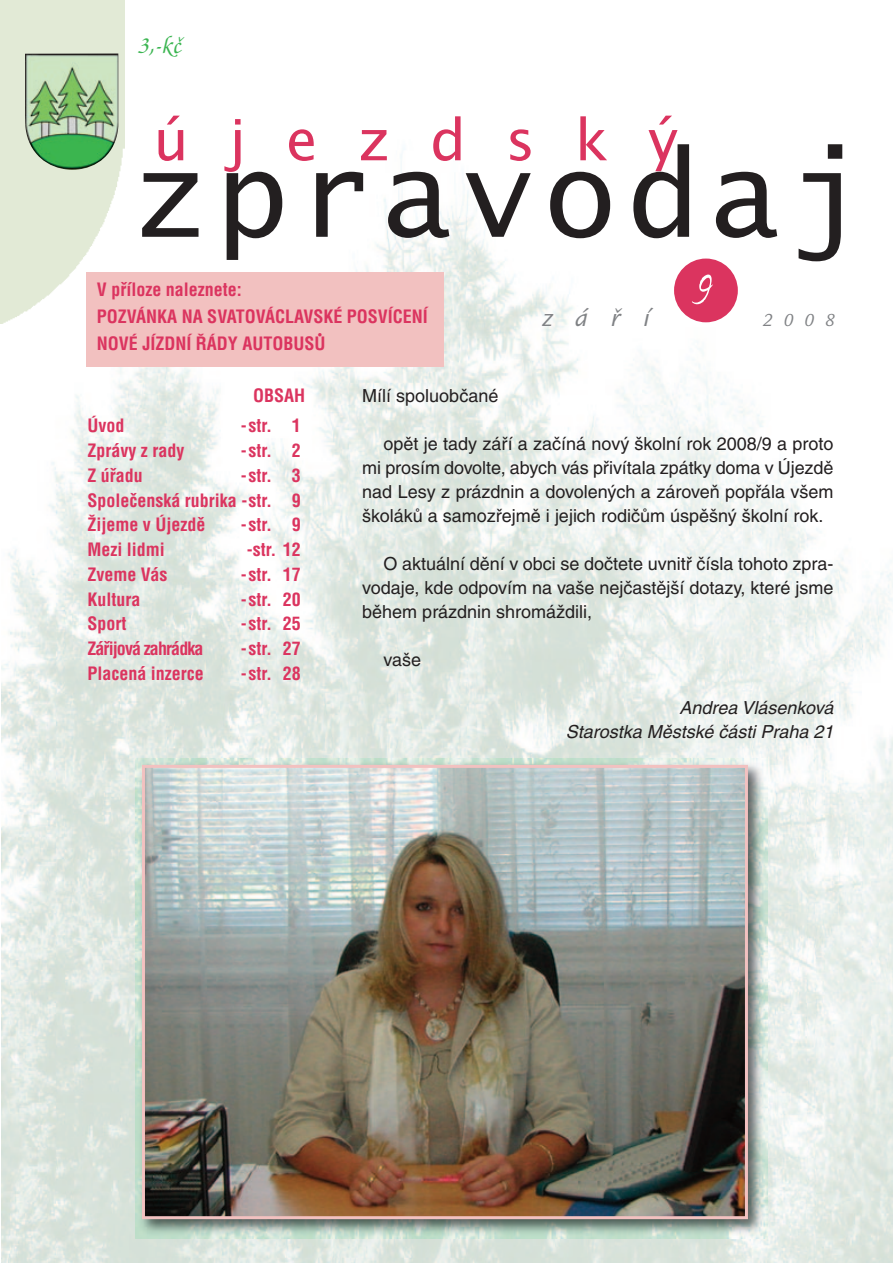
<style>
.page{position:relative;width:893px;height:1263px;background:#fff}
.page>*{position:absolute;margin:0;border:0;box-sizing:border-box;transform-origin:0 0}
.t1{font:120px "Lucida Console";letter-spacing:.08em;color:#231f20}
.t2{font:57px "Lucida Sans Unicode";letter-spacing:.7em;color:#db345f}
.t3{font:51px "Ex Ponto";color:#fff}
.t4{font:italic 27px "Legacy Sans Itc TEE";color:#808285}
.t5{font:italic 500 25.5px "Zapf Chancery CE";color:#3bb551}
.t6{font:18px/24px "Helvetica CE";color:#231f20;text-align:justify}
.t7{font:700 condensed 18px/24.8px "Helvetica CE";color:#db345f;text-align:justify}
.t8{font:italic 18px/24px "Helvetica CE";color:#231f20;text-align:right}
.t9{font:700 condensed 18px "Helvetica CE";letter-spacing:-.05em;color:#db345f}
.t10{font:italic 18px "Legacy Sans Itc TEE";color:#808285}
</style>
<div class="page">
<img style="left:2px;top:149px;width:891px;height:1114px">
<div style="left:674px;top:259px;width:64px;height:63px;background:#db345f;border-radius:50%"></div>
<img style="left:1px;top:0;width:124px;height:323px">
<img style="left:25px;top:54px;width:93px;height:116px">
<img style="left:136px;top:758px;width:631px;height:480px">
<img style="left:146px;top:769px;width:598px;height:446px">
<div style="left:142px;top:765px;width:606px;height:454px;border:3px solid #f2c1c0"></div>
<div style="left:86px;top:272px;width:358px;height:95px;background:#f2c1c0"></div>
<h3 class="t5" style="left:137px;top:36px;width:45px">3,-kč</h3>
<h2 class="t2" style="left:153px;top:107px;width:526px">újezdský</h2>
<h1 class="t1" style="left:134px;top:125px;width:730px">zpravodaj</h1>
<h3 class="t3" style="left:693px;top:266px;width:21px">9</h3>
<p class="t7" style="left:97px;top:278px;width:332px;line-height:27px;text-align:left">V příloze naleznete:<br>POZVÁNKA NA SVATOVÁCLAVSKÉ POSVÍCENÍ<br>NOVÉ JÍZDNÍ ŘÁDY AUTOBUSŮ</p>
<h3 class="t4" style="left:543px;top:306px;width:109px">září</h3>
<p class="t10" style="left:763px;top:313px;width:73px">2008</p>
<p class="t7" style="left:253px;top:384px;width:54px">OBSAH</p>
<p class="t7" style="left:87px;top:415px;width:38px">Úvod</p>
<p class="t7" style="left:241px;top:415px;width:61px">-str. 1</p>
<p class="t7" style="left:87px;top:440px;width:98px">Zprávy z rady</p>
<p class="t7" style="left:241px;top:440px;width:61px">-str. 2</p>
<p class="t7" style="left:87px;top:464px;width:57px">Z úřadu</p>
<p class="t7" style="left:87px;top:464px;width:215px;text-indent:154px">-str. 3<br>Společenská rubrika -str. 9<br>Žijeme v Újezdě</p>
<p class="t7" style="left:241px;top:514px;width:61px">-str. 9</p>
<p class="t7" style="left:87px;top:539px;width:79px">Mezi lidmi</p>
<p class="t7" style="left:247px;top:539px;width:55px">-str. 12</p>
<p class="t7" style="left:87px;top:563px;width:82px">Zveme Vás</p>
<p class="t7" style="left:241px;top:563px;width:61px">-str. 17</p>
<p class="t7" style="left:87px;top:588px;width:55px">Kultura</p>
<p class="t7" style="left:241px;top:588px;width:61px">-str. 20</p>
<p class="t7" style="left:87px;top:613px;width:41px">Sport</p>
<p class="t7" style="left:241px;top:613px;width:61px">-str. 25</p>
<p class="t9" style="left:87px;top:642px;width:118px">Zářijová zahrádka</p>
<p class="t7" style="left:241px;top:638px;width:61px">-str. 27</p>
<p class="t7" style="left:87px;top:662px;width:118px">Placená inzerce</p>
<p class="t7" style="left:241px;top:662px;width:61px">-str. 28</p>
<p class="t6" style="left:362px;top:385px;width:138px">Mílí spoluobčané</p>
<p class="t6" style="left:362px;top:433px;width:473px;text-indent:21px">opět je tady září a začíná nový školní rok 2008/9 a proto mi prosím dovolte, abych vás přivítala zpátky doma v Újezdě nad Lesy z prázdnin a dovolených a zároveň popřála všem školáků a samozřejmě i jejich rodičům úspěšný školní rok.</p>
<p class="t6" style="left:362px;top:553px;width:473px;text-indent:21px">O aktuální dění v obci se dočtete uvnitř čísla tohoto zpra&shy;vodaje, kde odpovím na vaše nejčastější dotazy, které jsme během prázdnin shromáždili,</p>
<p class="t6" style="left:384px;top:649px;width:39px">vaše</p>
<p class="t8" style="left:566px;top:697px;width:273px">Andrea Vlásenková<br>Starostka Městské části Praha 21</p>
</div>
